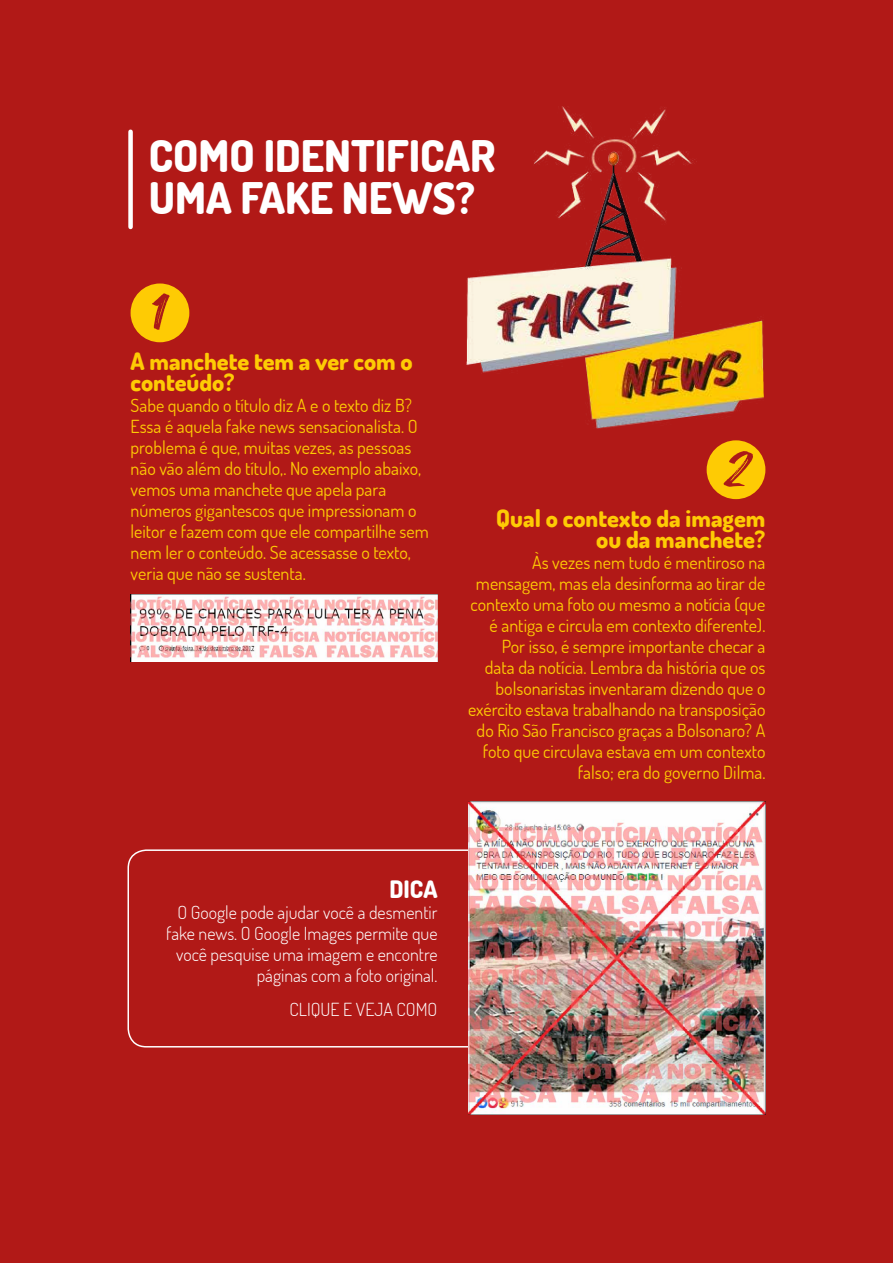
<style>
.page{position:relative;width:893px;height:1263px;background:#b11917}
.page>*{position:absolute;margin:0;border:0;box-sizing:border-box;transform-origin:0 0}
.t1{font:55.5px "Hey August";color:#ab1a18}
.t2{font:800 43.5px/42px "Dosis";color:#fff}
.t3{font:800 24px/21px "Dosis";color:#fecb04}
.t4{font:800 24px "Dosis";color:#fff}
.t5{font:18px/21px "Dosis";color:#fecb04}
.t6{font:300 18px/21px "Dosis";color:#fff;text-align:right}
</style>
<div class="page">
<div style="left:128px;top:849px;width:503px;height:198px;border:2px solid #fff;border-radius:18px"></div>
<div style="left:128px;top:132px;width:5px;height:95px;background:#fff"></div>
<div style="left:131px;top:283px;width:58px;height:59px;background:#fecb04;border-radius:50%"></div>
<div style="left:707px;top:440px;width:58px;height:59px;background:#fecb04;border-radius:50%"></div>
<img style="left:131px;top:594px;width:306px;height:67px">
<img style="left:468px;top:801px;width:297px;height:314px">
<img style="left:466px;top:106px;width:297px;height:323px">
<h2 class="t2" style="left:149px;top:134px;width:348px">COMO IDENTIFICAR<br>UMA FAKE NEWS?</h2>
<h1 class="t1" style="left:152px;top:281px;width:15px">1</h1>
<h3 class="t3" style="left:131px;top:350px;width:284px">A manchete tem a ver com o conteúdo?</h3>
<p class="t5" style="left:131px;top:395px;width:300px">Sabe quando o título diz A e o texto diz B?<br>Essa é aquela fake news sensacionalista. O problema é que, muitas vezes, as pessoas não vão além do título,. No exemplo abaixo, vemos uma manchete que apela para números gigantescos que impressionam o leitor e fazem com que ele compartilhe sem nem ler o conteúdo. Se acessasse o texto, veria que não se sustenta.</p>
<h1 class="t1" style="left:724px;top:438px;width:27px">2</h1>
<h3 class="t3" style="left:496px;top:507px;width:271px;text-align:right">Qual o contexto da imagem ou da manchete?</h3>
<p class="t5" style="left:468px;top:551px;width:299px;text-align:right">Às vezes nem tudo é mentiroso na mensagem, mas ela desinforma ao tirar de contexto uma foto ou mesmo a notícia (que é antiga e circula em contexto diferente).<br>Por isso, é sempre importante checar a data da notícia. Lembra da história que os bolsonaristas inventaram dizendo que o exército estava trabalhando na transposição do Rio São Francisco graças a Bolsonaro? A foto que circulava estava em um contexto falso; era do governo Dilma.</p>
<h3 class="t4" style="left:389px;top:874px;width:50px">DICA</h3>
<p class="t6" style="left:166px;top:901px;width:273px">O Google pode ajudar você a desmentir fake news. O Google Images permite que você pesquise uma imagem e encontre páginas com a foto original.</p>
<p class="t6" style="left:289px;top:998px;width:149px">CLIQUE E VEJA COMO</p>
</div>
